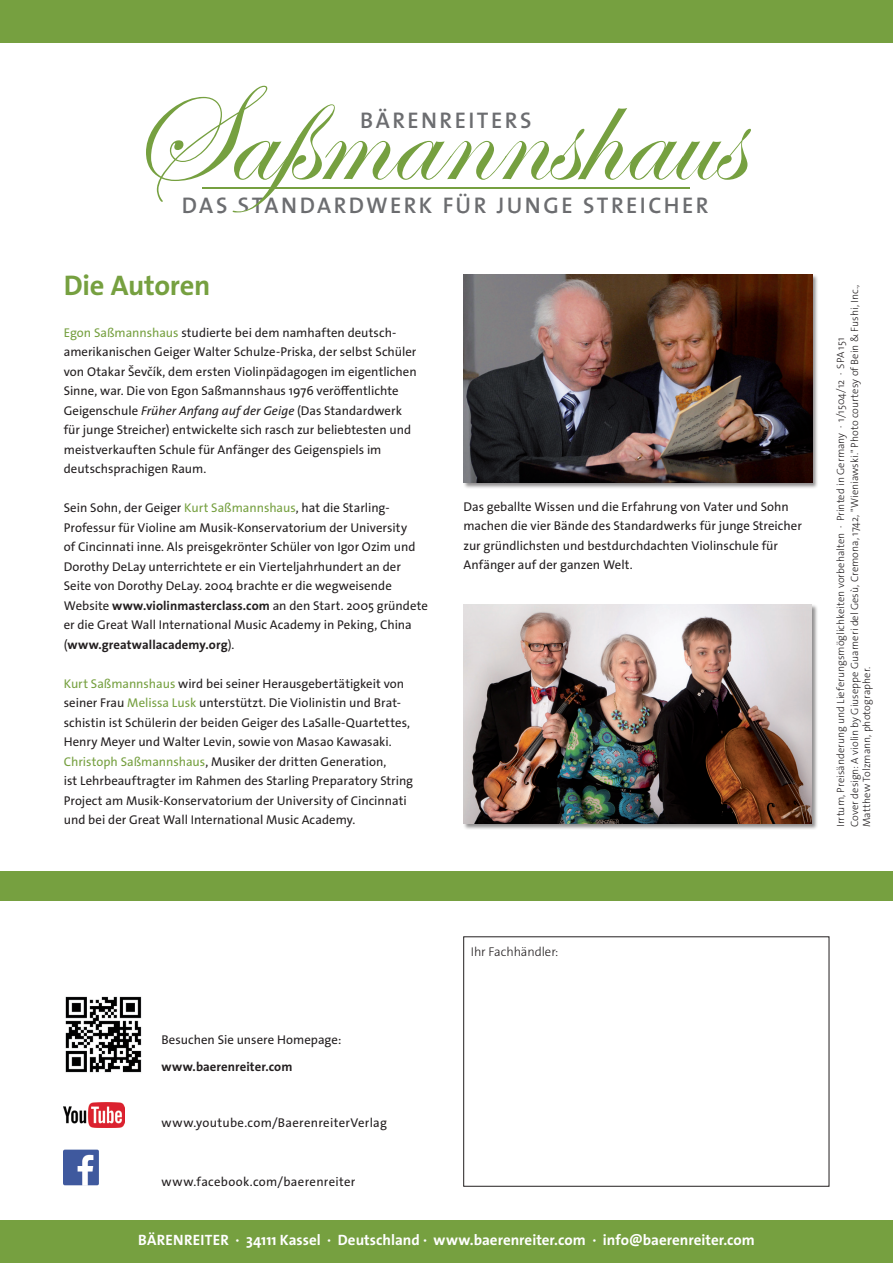
<style>
.page{position:relative;width:893px;height:1263px;background:#fff}
.page>*{position:absolute;margin:0;border:0;box-sizing:border-box;transform-origin:0 0}
.t1{font:140.7px "Edwardian Script ITC";color:#76a040}
.t2{font:700 28.5px "The Sans Os F";letter-spacing:-.01em;color:#76a040}
.t3{font:600 22.8px "The Sans";letter-spacing:.11em;color:#6c6d70}
.t4{font:700 15px "The Sans Os F";color:#fff}
.t5{font:12.75px/19.5px "The Sans Os F";color:#231f20}
.t6{font:12.75px "The Sans Os F";letter-spacing:.025em;color:#231f20}
.t7{font:700 12.75px "The Sans Os F";letter-spacing:.01em;color:#231f20}
.t8{font:300 12.75px "The Sans Os F";letter-spacing:-.01em;color:#231f20}
.t9{font:300 10.5px/12px "The Sans Os F";letter-spacing:.005em;color:#231f20}
.s1{color:#76a040}
.s2{font-style:italic}
.s3{font-weight:700}
</style>
<div class="page">
<div style="left:0;top:0;width:893px;height:43px;background:#76a040"></div>
<div style="left:0;top:1220px;width:893px;height:43px;background:#76a040"></div>
<div style="left:0;top:871px;width:893px;height:29px;background:#76a040"></div>
<div style="left:463px;top:604px;width:356px;height:226px;background:#231f20;opacity:.5"></div>
<img style="left:463px;top:604px;width:349px;height:219px">
<div style="left:463px;top:274px;width:356px;height:216px;background:#231f20;opacity:.5"></div>
<img style="left:463px;top:274px;width:349px;height:209px">
<hr style="left:202px;top:187px;width:488px;height:1px;background:#76a040">
<img style="left:64px;top:1149px;width:35px;height:37px">
<img style="left:65px;top:996px;width:77px;height:77px">
<img style="left:64px;top:1102px;width:60px;height:25px">
<svg style="left:219px;top:213px;width:489px;height:126px"></svg>
<h1 class="t1" style="left:127px;top:58px;width:616px">Saßmannshaus</h1>
<h3 class="t3" style="left:360px;top:106px;width:173px">BÄRENREITERS</h3>
<h3 class="t3" style="left:182px;top:191px;width:528px">DAS STANDARDWERK FÜR JUNGE STREICHER</h3>
<h2 class="t2" style="left:64px;top:267px;width:148px">Die Autoren</h2>
<p class="t5" style="left:64px;top:323px;width:354px"><span class="s1">Egon Saßmannshaus</span> studierte bei dem namhaften deutsch&shy;amerikanischen Geiger Walter Schulze-Priska, der selbst Schüler von Otakar Ševčík, dem ersten Violinpädagogen im eigentlichen Sinne, war. Die von Egon Saßmannshaus 1976 veröffentlichte Geigenschule <span class="s2">Früher Anfang auf der Geige</span> (Das Standardwerk für junge Streicher) entwickelte sich rasch zur beliebtesten und meistverkauften Schule für Anfänger des Geigenspiels im deutschsprachigen Raum.</p>
<p class="t5" style="left:64px;top:498px;width:366px">Sein Sohn, der Geiger <span class="s1">Kurt Saßmannshaus</span>, hat die Starling-Professur für Violine am Musik-Konservatorium der University<br>of Cincinnati inne. Als preisgekrönter Schüler von Igor Ozim und Dorothy DeLay unterrichtete er ein Vierteljahrhundert an der Seite von Dorothy DeLay. 2004 brachte er die wegweisende Website <span class="s3">www.violinmasterclass.com</span> an den Start. 2005 gründete er die Great Wall International Music Academy in Peking, China (<span class="s3">www.greatwallacademy.org</span>).</p>
<p class="t5" style="left:64px;top:674px;width:351px"><span class="s1">Kurt Saßmannshaus</span> wird bei seiner Herausgebertätigkeit von seiner Frau <span class="s1">Melissa Lusk</span> unterstützt. Die Violinistin und Brat&shy;schistin ist Schülerin der beiden Geiger des LaSalle-Quartettes, Henry Meyer und Walter Levin, sowie von Masao Kawasaki.<br><span class="s1">Christoph Saßmannshaus</span>, Musiker der dritten Generation,<br>ist Lehrbeauftragter im Rahmen des Starling Preparatory String Project am Musik-Konservatorium der University of Cincinnati und bei der Great Wall International Music Academy.</p>
<p class="t5" style="left:463px;top:497px;width:340px">Das geballte Wissen und die Erfahrung von Vater und Sohn machen die vier Bände des Standardwerks für junge Streicher zur gründlichsten und bestdurchdachten Violinschule für Anfänger auf der ganzen Welt.</p>
<p class="t9" style="left:849px;top:827px;width:544px;rotate:-90deg">Cover design: A violin by Giuseppe Guarneri del Gesù, Cremona, 1742, "Wieniawski." Photo courtesy of Bein &amp; Fushi, Inc.,<br>Matthew Tolzmann, photographer.</p>
<p class="t9" style="left:834px;top:827px;width:491px;rotate:-90deg">Irrtum, Preisänderung und Lieferungsmöglichkeiten vorbehalten · Printed in Germany · 1/1504/12 · SPA 151</p>
<p class="t5" style="left:162px;top:1030px;width:181px">Besuchen Sie unsere Homepage:</p>
<p class="t7" style="left:162px;top:1059px;width:132px">www.baerenreiter.com</p>
<p class="t6" style="left:162px;top:1114px;width:227px">www.youtube.com/BaerenreiterVerlag</p>
<p class="t6" style="left:162px;top:1174px;width:195px">www.facebook.com/baerenreiter</p>
<p class="t8" style="left:471px;top:943px;width:89px">Ihr Fachhändler:</p>
<p class="t4" style="left:138px;top:1231px;width:618px">BÄRENREITER · 34111 Kassel · Deutschland · www.baerenreiter.com · info@baerenreiter.com</p>
</div>
